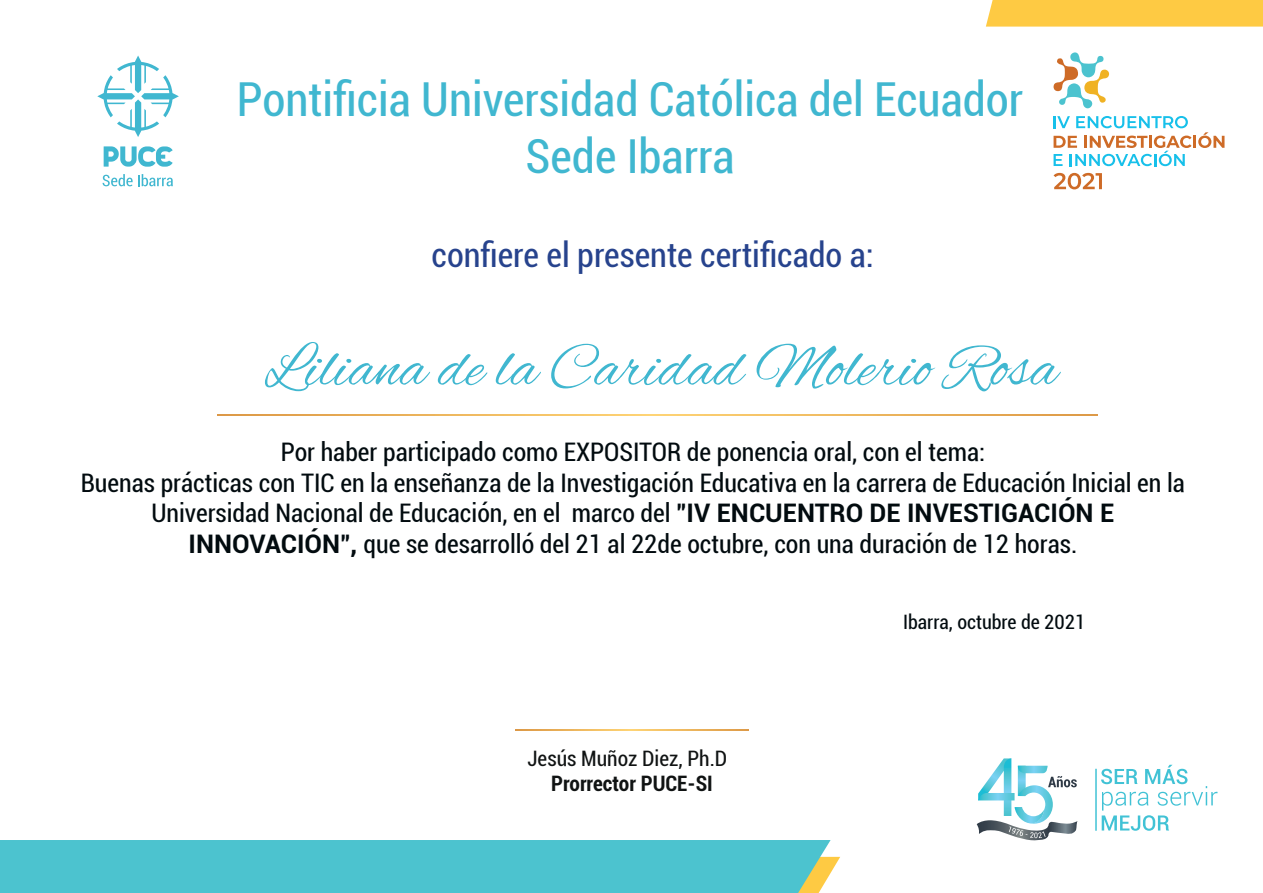
<style>
.page{position:relative;width:1263px;height:893px;background:#fff}
.page>*{position:absolute;margin:0;border:0;box-sizing:border-box;transform-origin:0 0}
.t1{font:62.55px "Alex Brush";color:#40b7d0}
.t2{font:condensed 46.8px/56.2px "Roboto";color:#40b7d0;text-align:center}
.t3{font:condensed 34.05px "Roboto";color:#27438d}
.t4{font:condensed 25.5px/30.6px "Roboto";color:#020b0f;text-align:center}
.t5{font:condensed 21.3px "Roboto";color:#101313}
.t6{font:700 condensed 21.3px "Roboto";color:#101313}
.t7{font:condensed 19.95px "Roboto";color:#020b0f}
.s1{font-weight:700;font-stretch:normal}
</style>
<div class="page">
<div style="left:986px;top:0;width:277px;height:27px;background:#feca43"></div>
<div style="left:0;top:840px;width:840px;height:53px;background:#4cc3cf"></div>
<svg style="left:1053px;top:52px;width:56px;height:56px"></svg>
<svg style="left:1053px;top:116px;width:171px;height:50px"></svg>
<svg style="left:1053px;top:173px;width:49px;height:16px"></svg>
<svg style="left:217px;top:415px;width:880px;height:1px"></svg>
<svg style="left:104px;top:146px;width:69px;height:21px"></svg>
<svg style="left:97px;top:56px;width:82px;height:81px"></svg>
<svg style="left:103px;top:174px;width:70px;height:12px"></svg>
<svg style="left:515px;top:730px;width:234px;height:1px"></svg>
<hr style="left:1095px;top:769px;width:2px;height:62px;background:#41c2d5">
<svg style="left:1101px;top:765px;width:116px;height:66px"></svg>
<svg style="left:977px;top:758px;width:100px;height:82px"></svg>
<h2 class="t2" style="left:237px;top:70px;width:788px">Pontificia Universidad Católica del Ecuador<br>Sede Ibarra</h2>
<h3 class="t3" style="left:432px;top:231px;width:444px">confiere el presente certificado a:</h3>
<h1 class="t1" style="left:265px;top:333px;width:793px">Liliana de la Caridad Molerio Rosa</h1>
<p class="t4" style="left:81px;top:436px;width:1105px">Por haber participado como EXPOSITOR de ponencia oral, con el tema:<br>Buenas prácticas con TIC en la enseñanza de la Investigación Educativa en la carrera de Educación Inicial en la Universidad Nacional de Educación, en el marco del <span class="s1">"IV ENCUENTRO DE INVESTIGACIÓN E INNOVACIÓN",</span> que se desarrolló del 21 al 22de octubre, con una duración de 12 horas.</p>
<p class="t5" style="left:527px;top:743px;width:201px">Jesús Muñoz Diez, Ph.D</p>
<p class="t6" style="left:551px;top:769px;width:163px">Prorrector PUCE-SI</p>
<p class="t7" style="left:903px;top:608px;width:184px">Ibarra, octubre de 2021</p>
</div>
